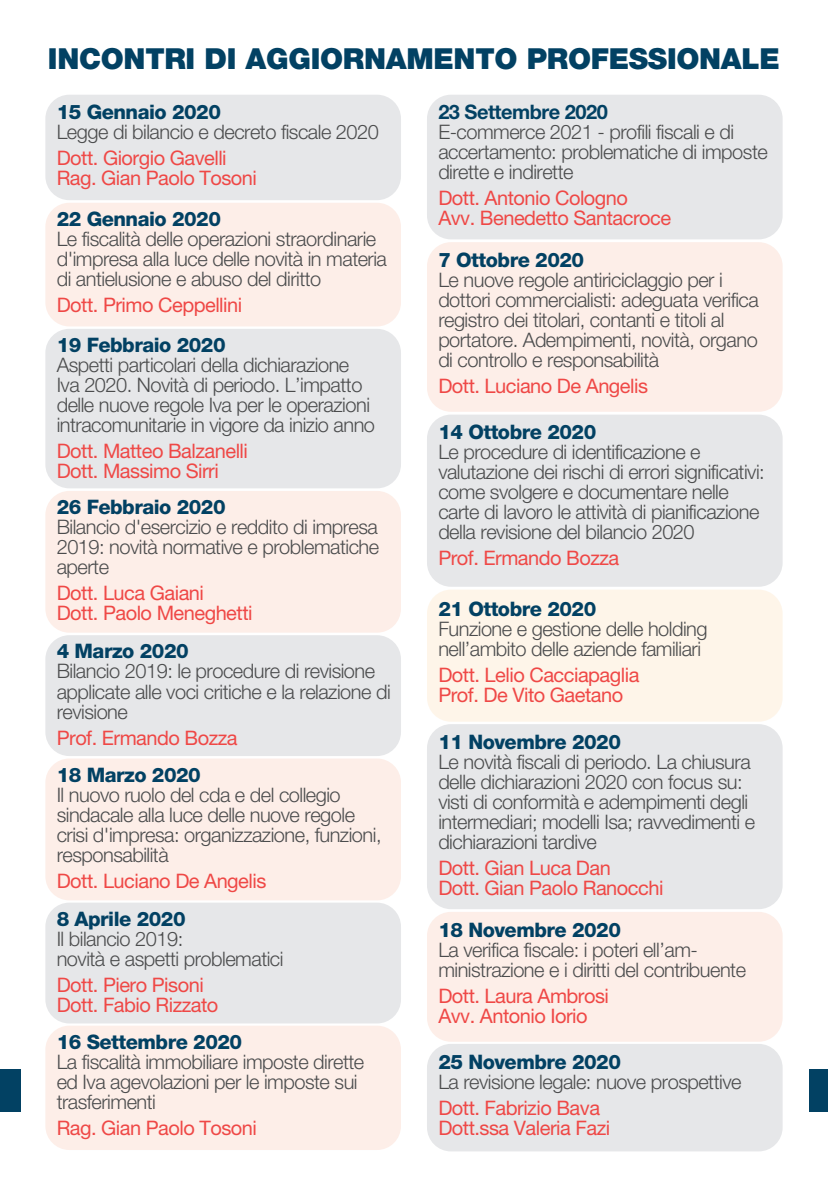
<style>
.page{position:relative;width:828px;height:1191px;background:#fff}
.page>*{position:absolute;margin:0;border:0;box-sizing:border-box;transform-origin:0 0}
.t1{font:900 29px "Helvetica Neue LT Std";letter-spacing:-.01em;color:#024163}
.t2{font:300 20px/20px "Helvetica Neue LT Std";letter-spacing:-.025em;color:#4b4c4d}
.t3{font:20px/20px "Helvetica Neue LT Std";letter-spacing:-.025em;color:#ef4846}
.t4{font:800 20px "Helvetica Neue LT Std";letter-spacing:-.025em;color:#024163}
.t5{font:700 20px "Helvetica Neue LT Std";letter-spacing:-.025em;color:#024163}
</style>
<div class="page">
<div style="left:0;top:1069px;width:20px;height:42px;background:#024163"></div>
<div style="left:809px;top:1069px;width:19px;height:42px;background:#024163"></div>
<div style="left:45px;top:95px;width:356px;height:105px;background:#e6e7e9;border-radius:24px"></div>
<div style="left:45px;top:203px;width:356px;height:123px;background:#fdebe4;border-radius:24px"></div>
<div style="left:45px;top:329px;width:356px;height:159px;background:#e6e7e9;border-radius:24px"></div>
<div style="left:45px;top:491px;width:356px;height:141px;background:#fdebe4;border-radius:24px"></div>
<div style="left:45px;top:635px;width:356px;height:121px;background:#e6e7e9;border-radius:24px"></div>
<div style="left:45px;top:758px;width:356px;height:142px;background:#fdebe4;border-radius:24px"></div>
<div style="left:45px;top:902px;width:356px;height:121px;background:#e6e7e9;border-radius:24px"></div>
<div style="left:45px;top:1025px;width:356px;height:125px;background:#fdebe4;border-radius:24px"></div>
<div style="left:427px;top:95px;width:355px;height:144px;background:#e6e7e9;border-radius:24px"></div>
<div style="left:427px;top:242px;width:355px;height:170px;background:#fdebe4;border-radius:24px"></div>
<div style="left:427px;top:414px;width:355px;height:173px;background:#e6e7e9;border-radius:24px"></div>
<div style="left:427px;top:589px;width:355px;height:132px;background:#fef4e6;border-radius:24px"></div>
<div style="left:427px;top:724px;width:355px;height:185px;background:#e6e7e9;border-radius:24px"></div>
<div style="left:427px;top:912px;width:355px;height:129px;background:#fdebe4;border-radius:24px"></div>
<div style="left:427px;top:1043px;width:355px;height:108px;background:#e6e7e9;border-radius:24px"></div>
<h1 class="t1" style="left:48px;top:42px;width:733px">INCONTRI DI AGGIORNAMENTO PROFESSIONALE</h1>
<p class="t4" style="left:57px;top:100px;width:166px">15 Gennaio 2020</p>
<p class="t2" style="left:57px;top:122px;width:324px">Legge di bilancio e decreto fiscale 2020</p>
<p class="t3" style="left:57px;top:148px;width:202px">Dott. Giorgio Gavelli<br>Rag. Gian Paolo Tosoni</p>
<p class="t4" style="left:57px;top:207px;width:166px">22 Gennaio 2020</p>
<p class="t2" style="left:57px;top:228px;width:332px">Le fiscalità delle operazioni straordinarie d'impresa alla luce delle novità in materia di antielusione e abuso del diritto</p>
<p class="t3" style="left:57px;top:295px;width:187px">Dott. Primo Ceppellini</p>
<p class="t4" style="left:57px;top:333px;width:170px">19 Febbraio 2020</p>
<p class="t2" style="left:57px;top:354px;width:320px">Aspetti particolari della dichiarazione Iva 2020. Novità di periodo. L’impatto delle nuove regole Iva per le operazioni intracomunitarie in vigore da inizio anno</p>
<p class="t3" style="left:57px;top:441px;width:193px">Dott. Matteo Balzanelli<br>Dott. Massimo Sirri</p>
<p class="t4" style="left:57px;top:495px;width:170px">26 Febbraio 2020</p>
<p class="t2" style="left:57px;top:516px;width:324px;text-align:justify">Bilancio d'esercizio e reddito di impresa 2019: novità normative e problematiche aperte</p>
<p class="t3" style="left:57px;top:583px;width:197px">Dott. Luca Gaiani<br>Dott. Paolo Meneghetti</p>
<p class="t4" style="left:57px;top:639px;width:133px">4 Marzo 2020</p>
<p class="t2" style="left:57px;top:661px;width:335px">Bilancio 2019: le procedure di revisione applicate alle voci critiche e la relazione di revisione</p>
<p class="t3" style="left:57px;top:727px;width:182px">Prof. Ermando Bozza</p>
<p class="t4" style="left:57px;top:762px;width:146px">18 Marzo 2020</p>
<p class="t2" style="left:57px;top:784px;width:326px">Il nuovo ruolo del cda e del collegio sindacale alla luce delle nuove regole crisi d'impresa: organizzazione, funzioni, responsabilità</p>
<p class="t3" style="left:57px;top:870px;width:211px">Dott. Luciano De Angelis</p>
<p class="t4" style="left:57px;top:907px;width:130px">8 Aprile 2020</p>
<p class="t2" style="left:57px;top:928px;width:228px">Il bilancio 2019:<br>novità e aspetti problematici</p>
<p class="t3" style="left:57px;top:974px;width:163px">Dott. Piero Pisoni<br>Dott. Fabio Rizzato</p>
<p class="t4" style="left:57px;top:1030px;width:187px">16 Settembre 2020</p>
<p class="t2" style="left:57px;top:1051px;width:309px">La fiscalità immobiliare imposte dirette ed Iva agevolazioni per le imposte sui trasferimenti</p>
<p class="t3" style="left:57px;top:1117px;width:202px">Rag. Gian Paolo Tosoni</p>
<p class="t5" style="left:438px;top:100px;width:171px">23 Settembre 2020</p>
<p class="t2" style="left:438px;top:122px;width:331px">E-commerce 2021 - profili fiscali e di accertamento: problematiche di imposte dirette e indirette</p>
<p class="t3" style="left:438px;top:188px;width:234px">Dott. Antonio Cologno<br>Avv. Benedetto Santacroce</p>
<p class="t4" style="left:438px;top:248px;width:147px">7 Ottobre 2020</p>
<p class="t2" style="left:438px;top:269px;width:322px">Le nuove regole antiriciclaggio per i dottori commercialisti: adeguata verifica registro dei titolari, contanti e titoli al portatore. Adempimenti, novità, organo di controllo e responsabilità</p>
<p class="t3" style="left:438px;top:375px;width:211px">Dott. Luciano De Angelis</p>
<p class="t4" style="left:438px;top:420px;width:159px">14 Ottobre 2020</p>
<p class="t2" style="left:438px;top:442px;width:328px">Le procedure di identificazione e valutazione dei rischi di errori significativi: come svolgere e documentare nelle carte di lavoro le attività di pianificazione della revisione del bilancio 2020</p>
<p class="t3" style="left:438px;top:548px;width:182px">Prof. Ermando Bozza</p>
<p class="t4" style="left:438px;top:596px;width:159px">21 Ottobre 2020</p>
<p class="t2" style="left:438px;top:618px;width:271px">Funzione e gestione delle holding nell’ambito delle aziende familiari</p>
<p class="t3" style="left:438px;top:664px;width:203px">Dott. Lelio Cacciapaglia<br>Prof. De Vito Gaetano</p>
<p class="t4" style="left:438px;top:730px;width:184px">11 Novembre 2020</p>
<p class="t2" style="left:438px;top:751px;width:318px">Le novità fiscali di periodo. La chiusura delle dichiarazioni 2020 con focus su: visti di conformità e adempimenti degli intermediari; modelli Isa; ravvedimenti e dichiarazioni tardive</p>
<p class="t3" style="left:438px;top:857px;width:227px">Dott. Gian Luca Dan<br>Dott. Gian Paolo Ranocchi</p>
<p class="t4" style="left:438px;top:917px;width:184px">18 Novembre 2020</p>
<p class="t2" style="left:438px;top:939px;width:309px">La verifica fiscale: i poteri ell’am&shy;ministrazione e i diritti del contribuente</p>
<p class="t3" style="left:438px;top:985px;width:172px">Dott. Laura Ambrosi<br>Avv. Antonio Iorio</p>
<p class="t4" style="left:438px;top:1049px;width:184px">25 Novembre 2020</p>
<p class="t2" style="left:438px;top:1071px;width:305px">La revisione legale: nuove prospettive</p>
<p class="t3" style="left:438px;top:1097px;width:173px">Dott. Fabrizio Bava<br>Dott.ssa Valeria Fazi</p>
</div>
